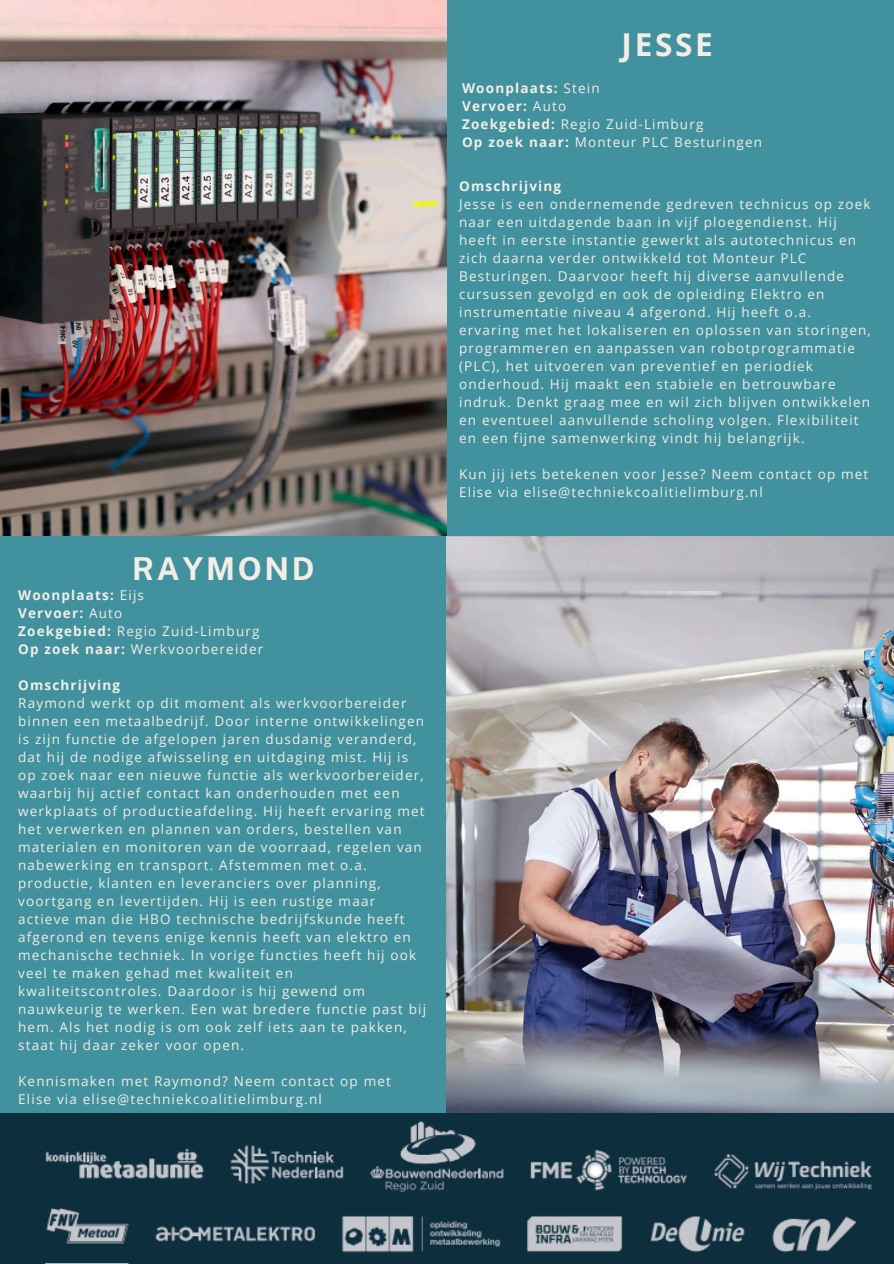
<style>
.page{position:relative;width:894px;height:1264px;background:#fff}
.page>*{position:absolute;margin:0;border:0;box-sizing:border-box;transform-origin:0 0}
.t1{font:700 31.5px "Public Sans";letter-spacing:.085em;color:#f2eee5}
.t2{font:700 31.5px "Open Sans";letter-spacing:.085em;color:#f2eee5}
.t3{font:13.5px/18px "Open Sans";letter-spacing:.085em;color:#f2eee5}
.t4{font:700 13.5px "Open Sans";letter-spacing:.085em;color:#f2eee5}
.s1{font-weight:400}
.s2{font-weight:700}
</style>
<div class="page">
<div style="left:0;top:0;width:893px;height:1263px;background:#41919e"></div>
<img style="left:446px;top:536px;width:447px;height:577px">
<img style="left:0;top:1113px;width:892px;height:150px">
<img style="left:0;top:0;width:446px;height:535px">
<p class="t1" style="left:132px;top:549px;width:184px">RAYMOND</p>
<p class="t4" style="left:18px;top:585px;width:127px">Woonplaats: <span class="s1">Eijs</span></p>
<p class="t4" style="left:18px;top:603px;width:106px">Vervoer: <span class="s1">Auto</span></p>
<p class="t3" style="left:18px;top:621px;width:243px"><span class="s2">Zoekgebied:</span> Regio Zuid-Limburg</p>
<p class="t3" style="left:18px;top:639px;width:246px"><span class="s2">Op zoek naar:</span> Werkvoorbereider</p>
<h1 class="t4" style="left:18px;top:675px;width:103px">Omschrijving</h1>
<p class="t3" style="left:18px;top:693px;width:409px">Raymond werkt op dit moment als werkvoorbereider binnen een metaalbedrijf. Door interne ontwikkelingen is zijn functie de afgelopen jaren dusdanig veranderd, dat hij de nodige afwisseling en uitdaging mist. Hij is op zoek naar een nieuwe functie als werkvoorbereider, waarbij hij actief contact kan onderhouden met een werkplaats of productieafdeling. Hij heeft ervaring met het verwerken en plannen van orders, bestellen van materialen en monitoren van de voorraad, regelen van nabewerking en transport. Afstemmen met o.a. productie, klanten en leveranciers over planning, voortgang en levertijden. Hij is een rustige maar actieve man die HBO technische bedrijfskunde heeft afgerond en tevens enige kennis heeft van elektro en mechanische techniek. In vorige functies heeft hij ook veel te maken gehad met kwaliteit en kwaliteitscontroles. Daardoor is hij gewend om nauwkeurig te werken. Een wat bredere functie past bij hem. Als het nodig is om ook zelf iets aan te pakken, staat hij daar zeker voor open.</p>
<p class="t3" style="left:18px;top:1071px;width:374px">Kennismaken met Raymond? Neem contact op met<br>Elise via elise@techniekcoalitielimburg.nl</p>
<p class="t2" style="left:621px;top:22px;width:93px">JESSE</p>
<p class="t4" style="left:462px;top:79px;width:139px">Woonplaats: <span class="s1">Stein</span></p>
<p class="t4" style="left:462px;top:97px;width:106px">Vervoer: <span class="s1">Auto</span></p>
<p class="t3" style="left:462px;top:115px;width:243px"><span class="s2">Zoekgebied:</span> Regio Zuid-Limburg</p>
<p class="t3" style="left:462px;top:133px;width:301px"><span class="s2">Op zoek naar:</span> Monteur PLC Besturingen</p>
<p class="t4" style="left:459px;top:176px;width:103px">Omschrijving</p>
<p class="t3" style="left:459px;top:194px;width:413px">Jesse is een ondernemende gedreven technicus op zoek naar een uitdagende baan in vijf ploegendienst. Hij heeft in eerste instantie gewerkt als autotechnicus en zich daarna verder ontwikkeld tot Monteur PLC Besturingen. Daarvoor heeft hij diverse aanvullende cursussen gevolgd en ook de opleiding Elektro en instrumentatie niveau 4 afgerond. Hij heeft o.a. ervaring met het lokaliseren en oplossen van storingen, programmeren en aanpassen van robotprogrammatie (PLC), het uitvoeren van preventief en periodiek onderhoud. Hij maakt een stabiele en betrouwbare indruk. Denkt graag mee en wil zich blijven ontwikkelen en eventueel aanvullende scholing volgen. Flexibiliteit en een fijne samenwerking vindt hij belangrijk.</p>
<p class="t3" style="left:459px;top:464px;width:410px">Kun jij iets betekenen voor Jesse? Neem contact op met<br>Elise via elise@techniekcoalitielimburg.nl</p>
</div>
